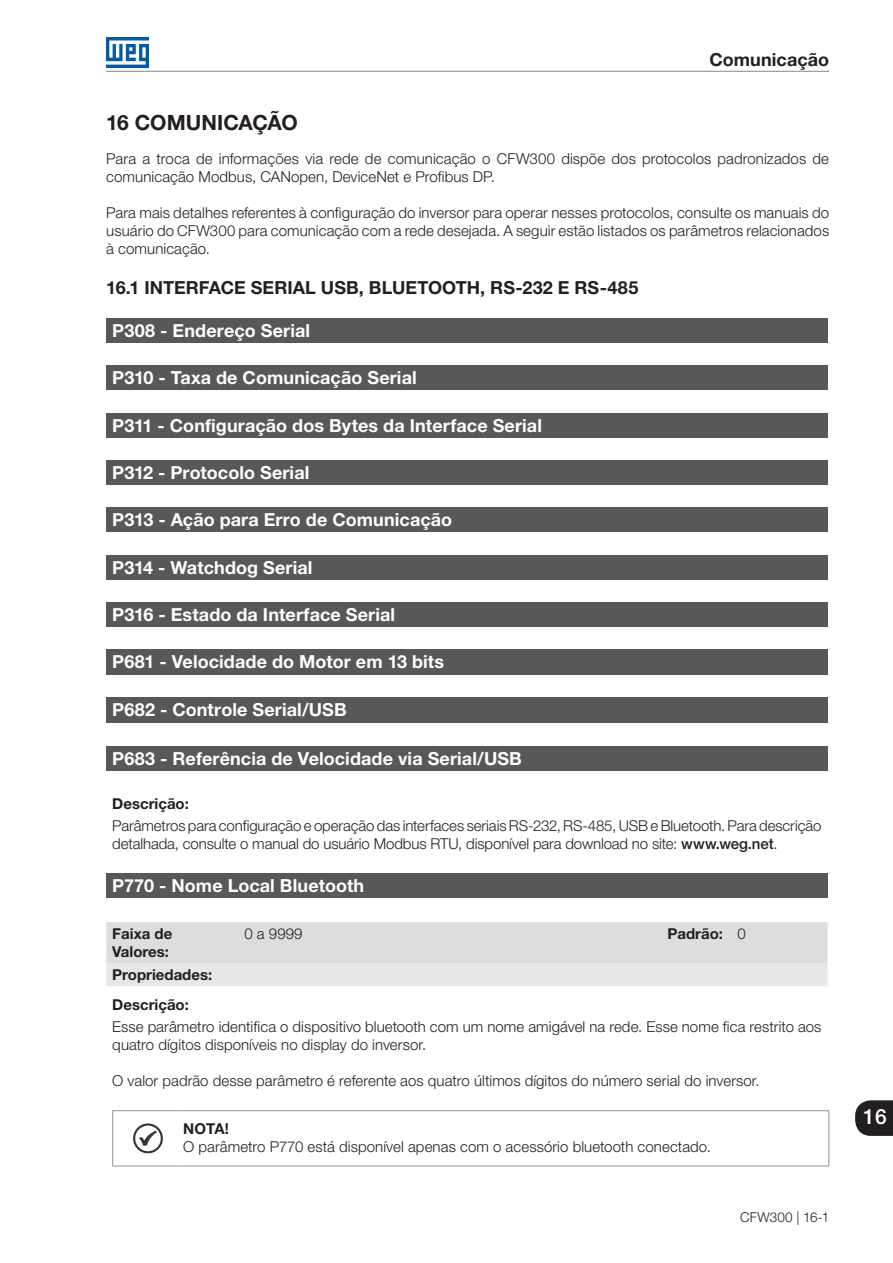
<style>
.page{position:relative;width:893px;height:1263px;background:#fff}
.page>*{position:absolute;margin:0;border:0;box-sizing:border-box;transform-origin:0 0}
.t1{font:700 21px "Helvetica Neue LT Pro";letter-spacing:-.005em;color:#231f20}
.t2{font:500 21px "Helvetica Neue LT Pro";color:#fff}
._300_a_399{font:700 18px "Helvetica Neue LT Pro";letter-spacing:.005em;color:#fff}
._600_a_699{font:700 18px "Helvetica Neue LT Pro";letter-spacing:.005em;color:#fff}
.t3{font:700 18px "Helvetica Neue LT Pro";letter-spacing:.005em;color:#231f20}
._700_a_799{font:700 18px "Helvetica Neue LT Pro";color:#fff}
.Texto{font:300 15px/18px "Helvetica Neue LT Pro";letter-spacing:.005em;color:#231f20}
.Cabeçalho__Faixa_Pro{font:700 15px "Helvetica Neue LT Pro";color:#231f20}
.Título{font:700 15px "Helvetica Neue LT Pro";color:#231f20}
.t4{font:300 13.5px "Helvetica Neue LT Pro";letter-spacing:.01em;color:#231f20}
.s1{font-weight:500}
</style>
<div class="page">
<hr style="left:106px;top:71px;width:723px;height:1px;background:#939598">
<img style="left:106px;top:38px;width:43px;height:29px">
<svg style="left:855px;top:1100px;width:38px;height:36px"></svg>
<div style="left:106px;top:318px;width:721px;height:25px;background:#57585a"></div>
<div style="left:106px;top:365px;width:721px;height:25px;background:#57585a"></div>
<div style="left:106px;top:413px;width:721px;height:24px;background:#57585a"></div>
<div style="left:106px;top:460px;width:721px;height:25px;background:#57585a"></div>
<div style="left:106px;top:507px;width:721px;height:25px;background:#57585a"></div>
<div style="left:106px;top:555px;width:721px;height:25px;background:#57585a"></div>
<div style="left:106px;top:602px;width:721px;height:25px;background:#57585a"></div>
<div style="left:106px;top:649px;width:721px;height:26px;background:#57585a"></div>
<div style="left:106px;top:697px;width:721px;height:26px;background:#57585a"></div>
<div style="left:106px;top:746px;width:721px;height:24px;background:#57585a"></div>
<div style="left:106px;top:873px;width:721px;height:25px;background:#57585a"></div>
<svg style="left:106px;top:922px;width:721px;height:64px;background:#dfe0e2"></svg>
<hr style="left:112px;top:1110px;width:71px;height:1px;background:#939598">
<hr style="left:112px;top:1111px;width:1px;height:54px;background:#939598">
<hr style="left:183px;top:1110px;width:646px;height:1px;background:#939598">
<hr style="left:828px;top:1111px;width:1px;height:54px;background:#939598">
<hr style="left:112px;top:1165px;width:71px;height:1px;background:#939598">
<hr style="left:183px;top:1165px;width:646px;height:1px;background:#939598">
<svg style="left:133px;top:1123px;width:30px;height:30px"></svg>
<p class="t3" style="left:709px;top:48px;width:121px">Comunicação</p>
<p class="t1" style="left:106px;top:109px;width:193px">16 COMUNICAÇÃO</p>
<p class="Texto" style="left:106px;top:150px;width:724px">Para a troca de informações via rede de comunicação o CFW300 dispõe dos protocolos padronizados de comunicação Modbus, CANopen, DeviceNet e Profibus DP.</p>
<p class="Texto" style="left:106px;top:204px;width:724px">Para mais detalhes referentes à configuração do inversor para operar nesses protocolos, consulte os manuais do</p>
<p class="Texto" style="left:106px;top:222px;width:724px">usuário do CFW300 para comunicação com a rede desejada. A seguir estão listados os parâmetros relacionados</p>
<p class="Texto" style="left:106px;top:240px;width:105px">à comunicação.</p>
<p class="t3" style="left:106px;top:276px;width:534px">16.1 INTERFACE SERIAL USB, BLUETOOTH, RS-232 E RS-485</p>
<p class="_300_a_399" style="left:112px;top:319px;width:199px">P308 - Endereço Serial</p>
<p class="_300_a_399" style="left:112px;top:366px;width:306px">P310 - Taxa de Comunicação Serial</p>
<p class="_300_a_399" style="left:112px;top:414px;width:431px">P311 - Configuração dos Bytes da Interface Serial</p>
<p class="_300_a_399" style="left:112px;top:461px;width:199px">P312 - Protocolo Serial</p>
<p class="_300_a_399" style="left:112px;top:508px;width:341px">P313 - Ação para Erro de Comunicação</p>
<p class="_300_a_399" style="left:112px;top:556px;width:202px">P314 - Watchdog Serial</p>
<p class="_300_a_399" style="left:112px;top:603px;width:284px">P316 - Estado da Interface Serial</p>
<p class="_600_a_699" style="left:112px;top:650px;width:333px">P681 - Velocidade do Motor em 13 bits</p>
<p class="_600_a_699" style="left:112px;top:699px;width:236px">P682 - Controle Serial/USB</p>
<p class="_600_a_699" style="left:112px;top:747px;width:411px">P683 - Referência de Velocidade via Serial/USB</p>
<p class="Cabeçalho__Faixa_Pro" style="left:112px;top:794px;width:78px">Descrição:</p>
<p class="Texto" style="left:112px;top:817px;width:711px">Parâmetros para configuração e operação das interfaces seriais RS-232, RS-485, USB e Bluetooth. Para descrição detalhada, consulte o manual do usuário Modbus RTU, disponível para download no site: <span class="s1">www.weg.net</span>.</p>
<p class="_700_a_799" style="left:112px;top:874px;width:253px">P770 - Nome Local Bluetooth</p>
<p class="Cabeçalho__Faixa_Pro" style="left:112px;top:924px;width:61px">Faixa de</p>
<p class="Cabeçalho__Faixa_Pro" style="left:112px;top:942px;width:58px">Valores:</p>
<p class="Texto" style="left:244px;top:924px;width:60px">0 a 9999</p>
<p class="Cabeçalho__Faixa_Pro" style="left:667px;top:924px;width:57px">Padrão:</p>
<p class="Texto" style="left:737px;top:924px;width:10px">0</p>
<p class="Cabeçalho__Faixa_Pro" style="left:112px;top:965px;width:101px">Propriedades:</p>
<p class="Cabeçalho__Faixa_Pro" style="left:112px;top:995px;width:78px">Descrição:</p>
<p class="Texto" style="left:112px;top:1018px;width:711px">Esse parâmetro identifica o dispositivo bluetooth com um nome amigável na rede. Esse nome fica restrito aos quatro dígitos disponíveis no display do inversor.</p>
<p class="Texto" style="left:112px;top:1072px;width:649px">O valor padrão desse parâmetro é referente aos quatro últimos dígitos do número serial do inversor.</p>
<p class="Título" style="left:183px;top:1119px;width:47px">NOTA!</p>
<p class="Texto" style="left:183px;top:1137px;width:529px">O parâmetro P770 está disponível apenas com o acessório bluetooth conectado.</p>
<p class="t4" style="left:740px;top:1208px;width:91px">CFW300 | 16-1</p>
<h1 class="t2" style="left:863px;top:1104px;width:25px">16</h1>
</div>
